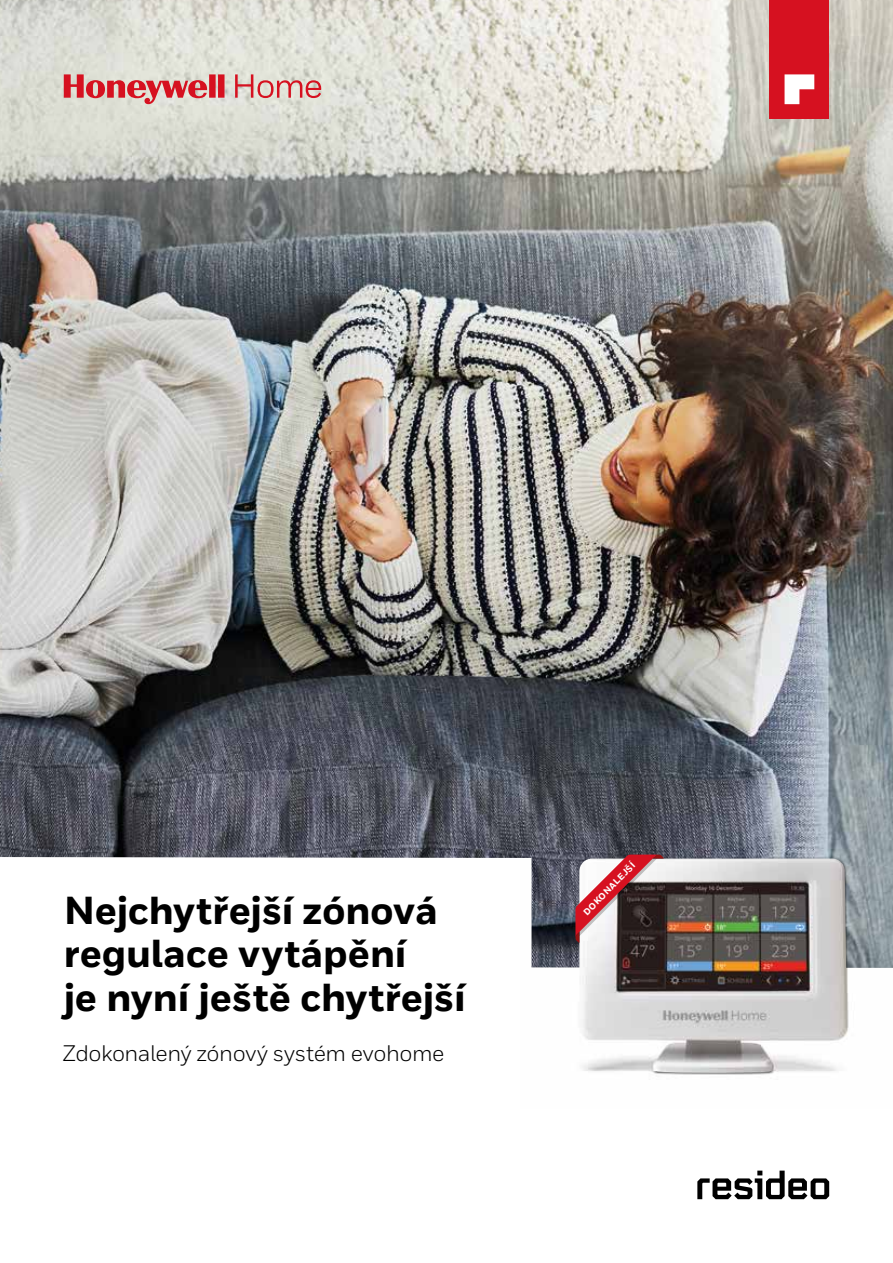
<style>
.page{position:relative;width:893px;height:1263px;background:#fff}
.page>*{position:absolute;margin:0;border:0;box-sizing:border-box;transform-origin:0 0}
.t1{font:800 39px/43.5px "Honeywell Sans";letter-spacing:-.005em;color:#000}
.t2{font:22.5px "Honeywell Sans";letter-spacing:-.02em;color:#000}
.t3{font:800 9px "Honeywell Sans";color:#fff}
</style>
<div class="page">
<img style="left:0;top:0;width:893px;height:857px">
<svg style="left:64px;top:74px;width:257px;height:30px;background:#db9d9b"></svg>
<div style="left:770px;top:0;width:59px;height:119px;background:#d61120"></div>
<svg style="left:784px;top:74px;width:30px;height:30px"></svg>
<svg style="left:697px;top:1170px;width:132px;height:29px"></svg>
<img style="left:521px;top:813px;width:372px;height:262px">
<svg style="left:575px;top:854px;width:89px;height:89px"></svg>
<p class="t1" style="left:64px;top:890px;width:403px">Nejchytřejší zónová regulace vytápění<br>je nyní ještě chytřejší</p>
<p class="t2" style="left:63px;top:1039px;width:383px">Zdokonalený zónový systém evohome</p>
<p class="t3" style="left:581px;top:909px;width:71px;rotate:-45deg">DOKONALEJŠÍ</p>
</div>
